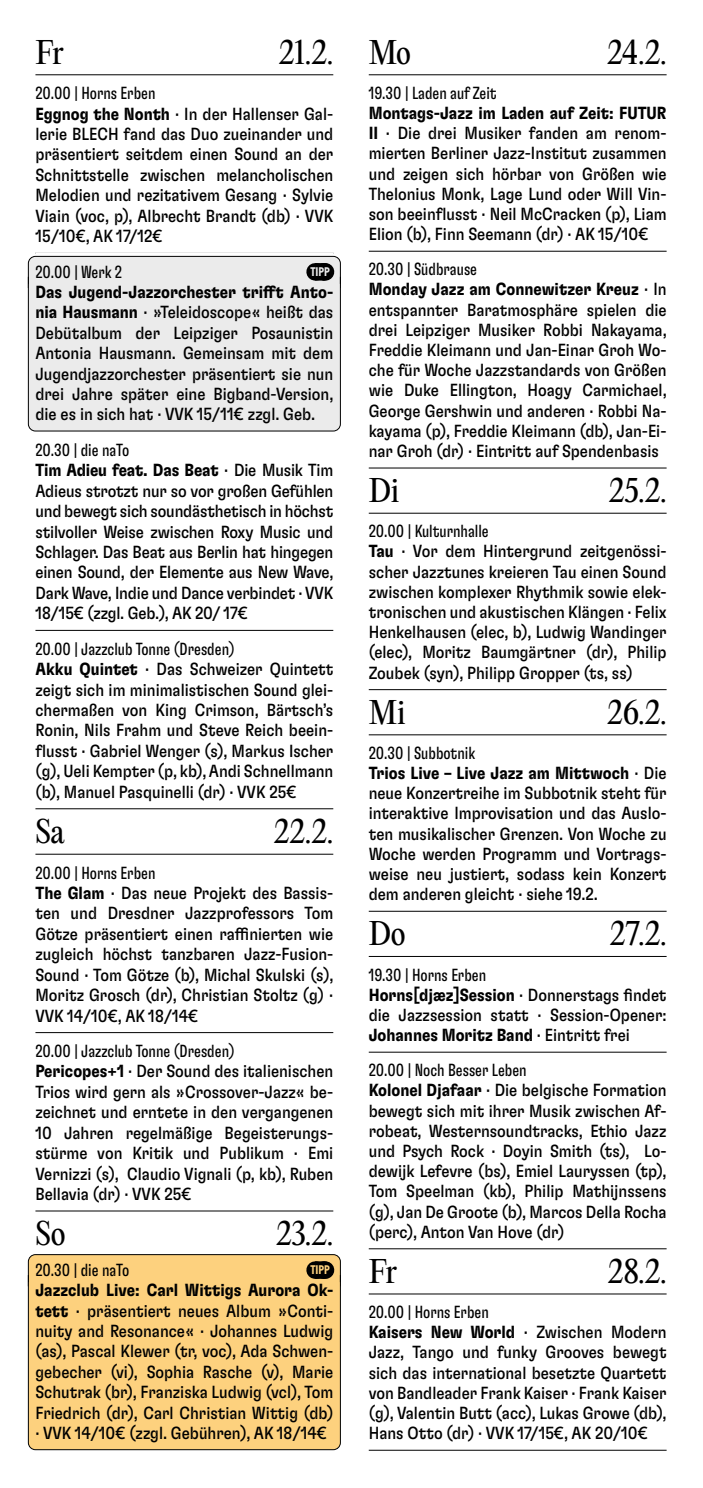
<style>
.page{position:relative;width:703px;height:1488px;background:#fff}
.page>*{position:absolute;margin:0;border:0;box-sizing:border-box;transform-origin:0 0}
.t1{font:30px "PP Editorial New";color:#000}
.t2{font:condensed 17.5px/20.5px "GT Flexa";color:#000}
.t3{font:extra-condensed 17.5px "GT Flexa";color:#000}
.t4{font:700 extra-condensed 12.5px "GT Flexa";color:#ebebeb}
.t5{font:700 extra-condensed 12.5px "GT Flexa";color:#fdd17e}
.s1{font-stretch:extra-condensed}
.s2{font-weight:700}
</style>
<div class="page">
<hr style="left:35px;top:74px;width:298px;height:1px;background:#000">
<svg style="left:27px;top:255px;width:314px;height:21px;background:#d4d4d4"></svg>
<div style="left:27px;top:276px;width:314px;height:156px;background:#ebebeb"></div>
<hr style="left:35px;top:630px;width:298px;height:1px;background:#000">
<hr style="left:35px;top:808px;width:298px;height:1px;background:#000">
<hr style="left:35px;top:853px;width:298px;height:1px;background:#000">
<hr style="left:35px;top:1032px;width:298px;height:1px;background:#000">
<hr style="left:35px;top:1210px;width:298px;height:1px;background:#000">
<svg style="left:27px;top:1254px;width:314px;height:20px;background:#e2bb72"></svg>
<div style="left:27px;top:1274px;width:314px;height:176px;background:#fdd17e"></div>
<hr style="left:369px;top:74px;width:297px;height:1px;background:#000">
<hr style="left:369px;top:251px;width:297px;height:1px;background:#000">
<hr style="left:369px;top:467px;width:297px;height:1px;background:#000">
<hr style="left:369px;top:513px;width:297px;height:1px;background:#000">
<hr style="left:369px;top:689px;width:297px;height:1px;background:#000">
<hr style="left:369px;top:734px;width:297px;height:1px;background:#000">
<hr style="left:369px;top:910px;width:297px;height:1px;background:#000">
<hr style="left:369px;top:956px;width:297px;height:1px;background:#000">
<hr style="left:369px;top:1051px;width:297px;height:1px;background:#000">
<hr style="left:369px;top:1248px;width:297px;height:1px;background:#000">
<hr style="left:369px;top:1293px;width:297px;height:1px;background:#000">
<hr style="left:369px;top:1449px;width:297px;height:1px;background:#000">
<h1 class="t1" style="left:35px;top:31px;width:30px">Fr</h1>
<h1 class="t1" style="left:279px;top:31px;width:56px">21.2.</h1>
<p class="t2" style="left:35px;top:82px;width:299px"><span class="s1">20.00 | Horns Erben<br></span><span class="s2">Eggnog the Nonth</span> · In der Hallenser Gal&shy;lerie BLECH fand das Duo zueinander und präsentiert seitdem einen Sound an der Schnittstelle zwischen melancholischen Melodien und rezitativem Gesang · Sylvie Viain (voc, p), Albrecht Brandt (db) · VVK 15/10€, AK 17/12€</p>
<p class="t3" style="left:35px;top:261px;width:88px">20.00 | Werk 2</p>
<p class="t4" style="left:310px;top:264px;width:21px">TIPP</p>
<p class="t2" style="left:35px;top:281px;width:299px;text-align:justify"><span class="s2">Das Jugend-Jazzorchester trifft Anto&shy;nia Hausmann</span> · »Teleidoscope« heißt das Debütalbum der Leipziger Posaunistin Antonia Hausmann. Gemeinsam mit dem Jugendjazzorchester präsentiert sie nun drei Jahre später eine Bigband-Version, die es in sich hat · VVK 15/11€ zzgl. Geb.</p>
<p class="t2" style="left:35px;top:439px;width:299px"><span class="s1">20.30 | die naTo<br></span><span class="s2">Tim Adieu feat. Das Beat</span> · Die Musik Tim Adieus strotzt nur so vor großen Gefühlen und bewegt sich soundästhetisch in höchst stilvoller Weise zwischen Roxy Music und Schlager. Das Beat aus Berlin hat hingegen einen Sound, der Elemente aus New Wave, Dark Wave, Indie und Dance verbindet · VVK 18/15€ (zzgl. Geb.), AK 20/ 17€</p>
<p class="t2" style="left:35px;top:638px;width:299px"><span class="s1">20.00 | Jazzclub Tonne (Dresden)<br></span><span class="s2">Akku Quintet</span> · Das Schweizer Quintett zeigt sich im minimalistischen Sound glei&shy;chermaßen von King Crimson, Bärtsch’s Ronin, Nils Frahm und Steve Reich beein&shy;flusst · Gabriel Wenger (s), Markus Ischer (g), Ueli Kempter (p, kb), Andi Schnellmann (b), Manuel Pasquinelli (dr) · VVK 25€</p>
<h1 class="t1" style="left:35px;top:811px;width:31px">Sa</h1>
<h1 class="t1" style="left:274px;top:811px;width:61px">22.2.</h1>
<p class="t2" style="left:35px;top:861px;width:299px"><span class="s1">20.00 | Horns Erben<br></span><span class="s2">The Glam</span> · Das neue Projekt des Bassis&shy;ten und Dresdner Jazzprofessors Tom Götze präsentiert einen raffinierten wie zugleich höchst tanzbaren Jazz-Fusion-Sound · Tom Götze (b), Michal Skulski (s), Moritz Grosch (dr), Christian Stoltz (g) · VVK 14/10€, AK 18/14€</p>
<p class="t2" style="left:35px;top:1040px;width:299px"><span class="s1">20.00 | Jazzclub Tonne (Dresden)<br></span><span class="s2">Pericopes+1</span> · Der Sound des italienischen Trios wird gern als »Crossover-Jazz« be&shy;zeichnet und erntete in den vergangenen 10 Jahren regelmäßige Begeisterungs&shy;stürme von Kritik und Publikum · Emi Vernizzi (s), Claudio Vignali (p, kb), Ruben Bellavia (dr) · VVK 25€</p>
<h1 class="t1" style="left:35px;top:1213px;width:32px">So</h1>
<h1 class="t1" style="left:276px;top:1213px;width:59px">23.2.</h1>
<p class="t3" style="left:35px;top:1259px;width:95px">20.30 | die naTo</p>
<p class="t5" style="left:310px;top:1262px;width:21px">TIPP</p>
<p class="t2" style="left:35px;top:1279px;width:299px;text-align:justify"><span class="s2">Jazzclub Live: Carl Wittigs Aurora Ok&shy;tett</span> · präsentiert neues Album »Conti&shy;nuity and Resonance« · Johannes Ludwig (as), Pascal Klewer (tr, voc), Ada Schwen&shy;gebecher (vi), Sophia Rasche (v), Marie Schutrak (br), Franziska Ludwig (vcl), Tom Friedrich (dr), Carl Christian Wittig (db) · VVK 14/10€ (zzgl. Gebühren), AK 18/14€</p>
<h1 class="t1" style="left:369px;top:31px;width:44px">Mo</h1>
<h1 class="t1" style="left:607px;top:31px;width:61px">24.2.</h1>
<p class="t3" style="left:369px;top:83px;width:129px">19.30 | Laden auf Zeit</p>
<p class="t2" style="left:369px;top:102px;width:299px;text-align:justify"><span class="s2">Montags-Jazz im Laden auf Zeit: FUTUR II</span> · Die drei Musiker fanden am renom&shy;mierten Berliner Jazz-Institut zusammen und zeigen sich hörbar von Größen wie Thelonius Monk, Lage Lund oder Will Vin&shy;son beeinflusst · Neil McCracken (p), Liam Elion (b), Finn Seemann (dr) · AK 15/10€</p>
<p class="t2" style="left:369px;top:258px;width:299px"><span class="s1">20.30 | Südbrause<br></span><span class="s2">Monday Jazz am Connewitzer Kreuz</span> · In entspannter Baratmosphäre spielen die drei Leipziger Musiker Robbi Nakayama, Freddie Kleimann und Jan-Einar Groh Wo&shy;che für Woche Jazzstandards von Größen wie Duke Ellington, Hoagy Carmichael, George Gershwin und anderen · Robbi Na&shy;kayama (p), Freddie Kleimann (db), Jan-Ei&shy;nar Groh (dr) · Eintritt auf Spendenbasis</p>
<h1 class="t1" style="left:369px;top:470px;width:32px">Di</h1>
<h1 class="t1" style="left:609px;top:470px;width:59px">25.2.</h1>
<p class="t2" style="left:369px;top:520px;width:299px"><span class="s1">20.00 | Kulturnhalle<br></span><span class="s2">Tau</span> · Vor dem Hintergrund zeitgenössi&shy;scher Jazztunes kreieren Tau einen Sound zwischen komplexer Rhythmik sowie elek&shy;tronischen und akustischen Klängen · Felix Henkelhausen (elec, b), Ludwig Wandinger (elec), Moritz Baumgärtner (dr), Philip Zoubek (syn), Philipp Gropper (ts, ss)</p>
<h1 class="t1" style="left:369px;top:691px;width:38px">Mi</h1>
<h1 class="t1" style="left:607px;top:691px;width:61px">26.2.</h1>
<p class="t2" style="left:369px;top:742px;width:299px"><span class="s1">20.30 | Subbotnik<br></span><span class="s2">Trios Live – Live Jazz am Mittwoch</span> · Die neue Konzertreihe im Subbotnik steht für interaktive Improvisation und das Auslo&shy;ten musikalischer Grenzen. Von Woche zu Woche werden Programm und Vortrags&shy;weise neu justiert, sodass kein Konzert dem anderen gleicht · siehe 19.2.</p>
<h1 class="t1" style="left:369px;top:913px;width:38px">Do</h1>
<h1 class="t1" style="left:609px;top:913px;width:58px">27.2.</h1>
<p class="t2" style="left:369px;top:963px;width:299px"><span class="s1">19.30 | Horns Erben<br></span><span class="s2">Horns[djæz]Session</span> · Donnerstags findet die Jazzsession statt · Session-Opener:<br><span class="s2">Johannes Moritz Band</span> · Eintritt frei</p>
<p class="t2" style="left:369px;top:1059px;width:299px"><span class="s1">20.00 | Noch Besser Leben<br></span><span class="s2">Kolonel Djafaar</span> · Die belgische Formation bewegt sich mit ihrer Musik zwischen Af&shy;robeat, Westernsoundtracks, Ethio Jazz und Psych Rock · Doyin Smith (ts), Lo&shy;dewijk Lefevre (bs), Emiel Lauryssen (tp), Tom Speelman (kb), Philip Mathijnssens (g), Jan De Groote (b), Marcos Della Rocha (perc), Anton Van Hove (dr)</p>
<h1 class="t1" style="left:369px;top:1250px;width:30px">Fr</h1>
<h1 class="t1" style="left:608px;top:1250px;width:60px">28.2.</h1>
<p class="t2" style="left:369px;top:1301px;width:299px"><span class="s1">20.00 | Horns Erben<br></span><span class="s2">Kaisers New World</span> · Zwischen Modern Jazz, Tango und funky Grooves bewegt sich das international besetzte Quartett von Bandleader Frank Kaiser · Frank Kaiser (g), Valentin Butt (acc), Lukas Growe (db), Hans Otto (dr) · VVK 17/15€, AK 20/10€</p>
</div>
